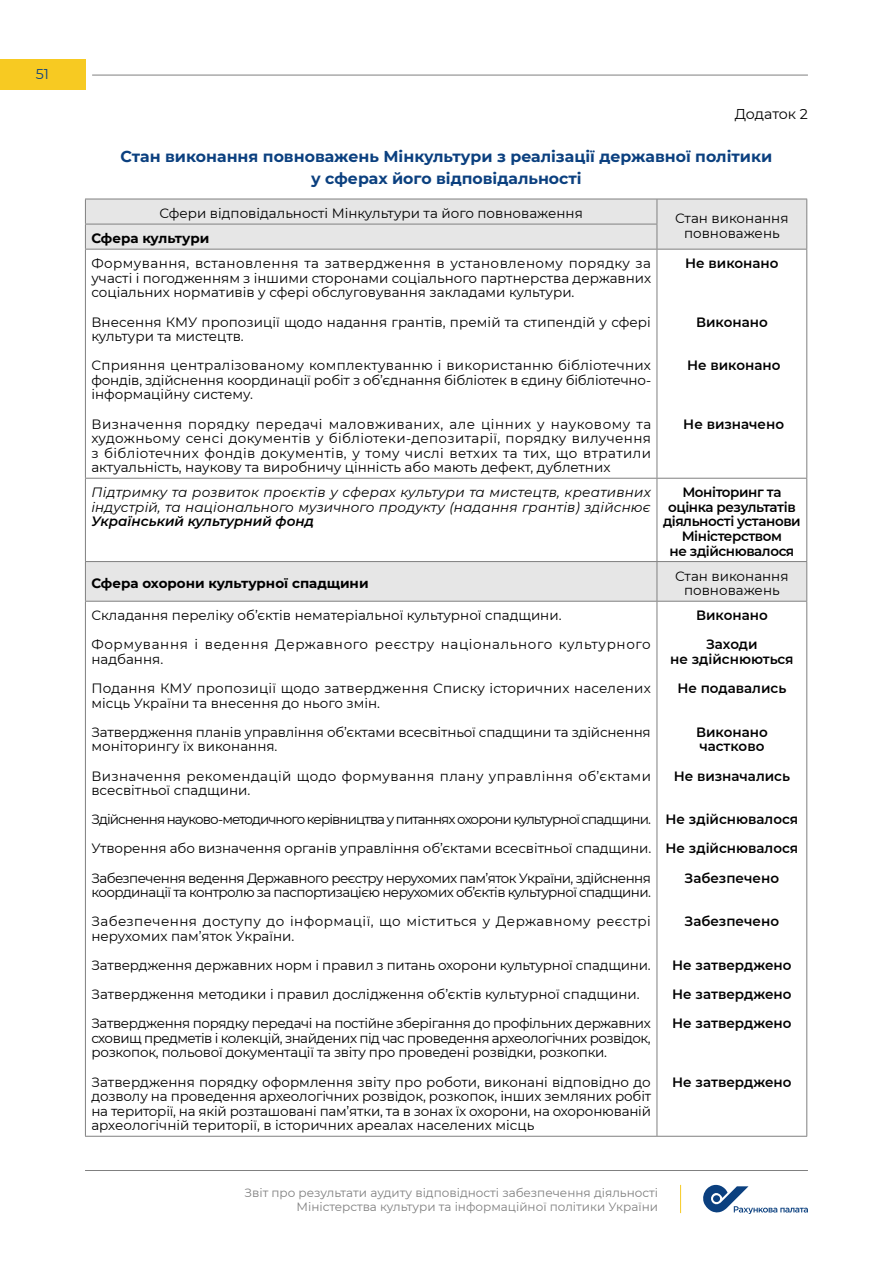
<style>
.page{position:relative;width:893px;height:1263px;background:#fff}
.page>*{position:absolute;margin:0;border:0;box-sizing:border-box;transform-origin:0 0}
.tabl_text_title{font:700 15.75px/21.8px "Montserrat";color:#0b407f;text-align:center}
.tabl{font:14.25px "Montserrat";color:#000}
.t1{font:14.25px "Montserrat";color:#0b407f}
.tabl_body{font:13.5px/14.5px "Montserrat";color:#000;text-align:justify}
.tabl_body-2{font:600 13.5px/14.5px "Montserrat";color:#000;text-align:center}
.tabl_body-3{font:13.5px/14.5px "Montserrat";letter-spacing:.03em;color:#000}
.tabl_body-4{font:italic 13.5px/14.5px "Montserrat";letter-spacing:.01em;color:#000;text-align:justify}
.tabl_body-5{font:13.5px/14.5px "Montserrat";letter-spacing:-.045em;color:#000}
.tabl_body-6{font:600 13.5px/14.5px "Montserrat";letter-spacing:-.03em;color:#000;text-align:center}
.tabl_body-7{font:13.5px "Montserrat";letter-spacing:-.065em;color:#000}
.tabl_body-8{font:13.5px/14.5px "Montserrat";letter-spacing:.045em;color:#000}
.tabl_body-9{font:700 13.5px "Montserrat";color:#000}
.t2{font:12px/14.4px "Montserrat";color:#808080;text-align:right}
.s1{font-weight:600}
</style>
<div class="page">
<div style="left:0;top:59px;width:85px;height:31px;background:#f7ca22"></div>
<hr style="left:85px;top:1170px;width:723px;height:1px;background:#808080">
<hr style="left:92px;top:75px;width:716px;height:1px;background:#808080">
<svg style="left:703px;top:1185px;width:105px;height:29px"></svg>
<svg style="left:680px;top:1185px;width:1px;height:28px"></svg>
<svg style="left:86px;top:200px;width:720px;height:401px"></svg>
<hr style="left:85px;top:224px;width:572px;height:1px;background:#808080">
<svg style="left:657px;top:200px;width:1px;height:49px"></svg>
<hr style="left:657px;top:250px;width:1px;height:228px;background:#808080">
<hr style="left:85px;top:478px;width:572px;height:1px;background:#808080">
<hr style="left:657px;top:478px;width:150px;height:1px;background:#808080">
<hr style="left:657px;top:479px;width:1px;height:82px;background:#808080">
<hr style="left:657px;top:562px;width:1px;height:39px;background:#808080">
<hr style="left:657px;top:602px;width:1px;height:534px;background:#808080">
<hr style="left:85px;top:250px;width:1px;height:228px;background:#808080">
<hr style="left:806px;top:250px;width:1px;height:228px;background:#808080">
<hr style="left:85px;top:479px;width:1px;height:82px;background:#808080">
<hr style="left:806px;top:479px;width:1px;height:82px;background:#808080">
<hr style="left:85px;top:602px;width:1px;height:534px;background:#808080">
<hr style="left:806px;top:602px;width:1px;height:534px;background:#808080">
<hr style="left:85px;top:199px;width:572px;height:1px;background:#808080">
<hr style="left:657px;top:199px;width:150px;height:1px;background:#808080">
<svg style="left:85px;top:199px;width:1px;height:50px"></svg>
<svg style="left:806px;top:199px;width:1px;height:50px"></svg>
<hr style="left:85px;top:249px;width:572px;height:1px;background:#808080">
<hr style="left:657px;top:249px;width:150px;height:1px;background:#808080">
<hr style="left:85px;top:561px;width:572px;height:1px;background:#808080">
<hr style="left:85px;top:562px;width:1px;height:39px;background:#808080">
<hr style="left:657px;top:561px;width:150px;height:1px;background:#808080">
<hr style="left:806px;top:562px;width:1px;height:39px;background:#808080">
<hr style="left:85px;top:601px;width:572px;height:1px;background:#808080">
<hr style="left:657px;top:601px;width:150px;height:1px;background:#808080">
<hr style="left:85px;top:1136px;width:572px;height:1px;background:#808080">
<hr style="left:657px;top:1136px;width:150px;height:1px;background:#808080">
<p class="t1" style="left:36px;top:65px;width:15px">51</p>
<p class="tabl" style="left:735px;top:104px;width:75px">Додаток 2</p>
<p class="tabl_text_title" style="left:121px;top:145px;width:653px">Стан виконання повноважень Мінкультури з реалізації державної політики у сферах його відповідальності</p>
<p class="tabl_body" style="left:160px;top:206px;width:425px">Сфери відповідальності Мінкультури та його повноваження</p>
<p class="tabl_body" style="left:675px;top:211px;width:115px;text-align:center">Стан виконання повноважень</p>
<p class="tabl_body-9" style="left:91px;top:229px;width:119px">Сфера культури</p>
<p class="tabl_body" style="left:91px;top:256px;width:561px">Формування, встановлення та затвердження в установленому порядку за участі і погодженням з іншими сторонами соціального партнерства державних соціальних нормативів у сфері обслуговування закладами культури.</p>
<p class="tabl_body" style="left:91px;top:314px;width:561px">Внесення КМУ пропозиції щодо надання грантів, премій та стипендій у сфері культури та мистецтв.</p>
<p class="tabl_body" style="left:91px;top:358px;width:561px">Сприяння централізованому комплектуванню і використанню бібліотечних фондів, здійснення координації робіт з об’єднання бібліотек в єдину бібліотечно&shy;інформаційну систему.</p>
<p class="tabl_body" style="left:91px;top:416px;width:561px">Визначення порядку передачі маловживаних, але цінних у науковому та художньому сенсі документів у бібліотеки-депозитарії, порядку вилучення з бібліотечних фондів документів, у тому числі ветхих та тих, що втратили актуальність, наукову та виробничу цінність або мають дефект, дублетних</p>
<p class="tabl_body-2" style="left:685px;top:256px;width:95px">Не виконано</p>
<p class="tabl_body-2" style="left:696px;top:314px;width:73px">Виконано</p>
<p class="tabl_body-2" style="left:687px;top:358px;width:95px">Не виконано</p>
<p class="tabl_body-2" style="left:683px;top:416px;width:102px">Не визначено</p>
<p class="tabl_body-4" style="left:91px;top:485px;width:561px">Підтримку та розвиток проєктів у сферах культури та мистецтв, креативних індустрій, та національного музичного продукту (надання грантів) здійснює <span class="s1">Український культурний фонд</span></p>
<p class="tabl_body-6" style="left:663px;top:485px;width:139px">Моніторинг та оцінка результатів діяльності установи<br>Міністерством<br>не здійснювалося</p>
<p class="tabl_body-9" style="left:91px;top:573px;width:279px">Сфера охорони культурної спадщини</p>
<p class="tabl_body" style="left:675px;top:568px;width:115px;text-align:center">Стан виконання повноважень</p>
<p class="tabl_body" style="left:91px;top:608px;width:472px">Складання переліку об’єктів нематеріальної культурної спадщини.</p>
<p class="tabl_body-8" style="left:91px;top:637px;width:561px">Формування і ведення Державного реєстру національного культурного надбання.</p>
<p class="tabl_body" style="left:91px;top:680px;width:561px">Подання КМУ пропозиції щодо затвердження Списку історичних населених місць України та внесення до нього змін.</p>
<p class="tabl_body" style="left:91px;top:724px;width:561px">Затвердження планів управління об’єктами всесвітньої спадщини та здійснення моніторингу їх виконання.</p>
<p class="tabl_body-3" style="left:91px;top:768px;width:561px">Визначення рекомендацій щодо формування плану управління об’єктами всесвітньої спадщини.</p>
<p class="tabl_body-7" style="left:91px;top:810px;width:561px">Здійснення науково-методичного керівництва у питаннях охорони культурної спадщини.</p>
<p class="tabl_body" style="left:91px;top:841px;width:561px">Утворення або визначення органів управління об’єктами всесвітньої спадщини.</p>
<p class="tabl_body-5" style="left:91px;top:870px;width:561px">Забезпечення ведення Державного реєстру нерухомих пам’яток України, здійснення координації та контролю за паспортизацією нерухомих об’єктів культурної спадщини.</p>
<p class="tabl_body-3" style="left:91px;top:914px;width:561px">Забезпечення доступу до інформації, що міститься у Державному реєстрі нерухомих пам’яток України.</p>
<p class="tabl_body" style="left:91px;top:957px;width:561px">Затвердження державних норм і правил з питань охорони культурної спадщини.</p>
<p class="tabl_body" style="left:91px;top:986px;width:550px">Затвердження методики і правил дослідження об’єктів культурної спадщини.</p>
<p class="tabl_body" style="left:91px;top:1016px;width:561px">Затвердження порядку передачі на постійне зберігання до профільних державних сховищ предметів і колекцій, знайдених під час проведення археологічних розвідок, розкопок, польової документації та звіту про проведені розвідки, розкопки.</p>
<p class="tabl_body" style="left:91px;top:1074px;width:561px">Затвердження порядку оформлення звіту про роботи, виконані відповідно до дозволу на проведення археологічних розвідок, розкопок, інших земляних робіт на території, на якій розташовані пам’ятки, та в зонах їх охорони, на охоронюваній археологічній території, в історичних ареалах населених місць</p>
<p class="tabl_body-2" style="left:696px;top:608px;width:73px">Виконано</p>
<p class="tabl_body-2" style="left:670px;top:637px;width:125px">Заходи<br>не здійснюються</p>
<p class="tabl_body-2" style="left:677px;top:680px;width:110px">Не подавались</p>
<p class="tabl_body-2" style="left:696px;top:724px;width:73px;text-align:left">Виконано частково</p>
<p class="tabl_body-2" style="left:674px;top:768px;width:118px">Не визначались</p>
<p class="tabl_body-2" style="left:666px;top:811px;width:134px">Не здійснювалося</p>
<p class="tabl_body-2" style="left:666px;top:841px;width:134px">Не здійснювалося</p>
<p class="tabl_body-2" style="left:685px;top:870px;width:96px">Забезпечено</p>
<p class="tabl_body-2" style="left:685px;top:913px;width:96px">Забезпечено</p>
<p class="tabl_body-2" style="left:672px;top:957px;width:121px">Не затверджено</p>
<p class="tabl_body-2" style="left:672px;top:986px;width:121px">Не затверджено</p>
<p class="tabl_body-2" style="left:672px;top:1015px;width:121px">Не затверджено</p>
<p class="tabl_body-2" style="left:672px;top:1074px;width:121px">Не затверджено</p>
<p class="t2" style="left:244px;top:1185px;width:415px">Звіт про результати аудиту відповідності забезпечення діяльності<br>Міністерства культури та інформаційної політики України</p>
</div>
